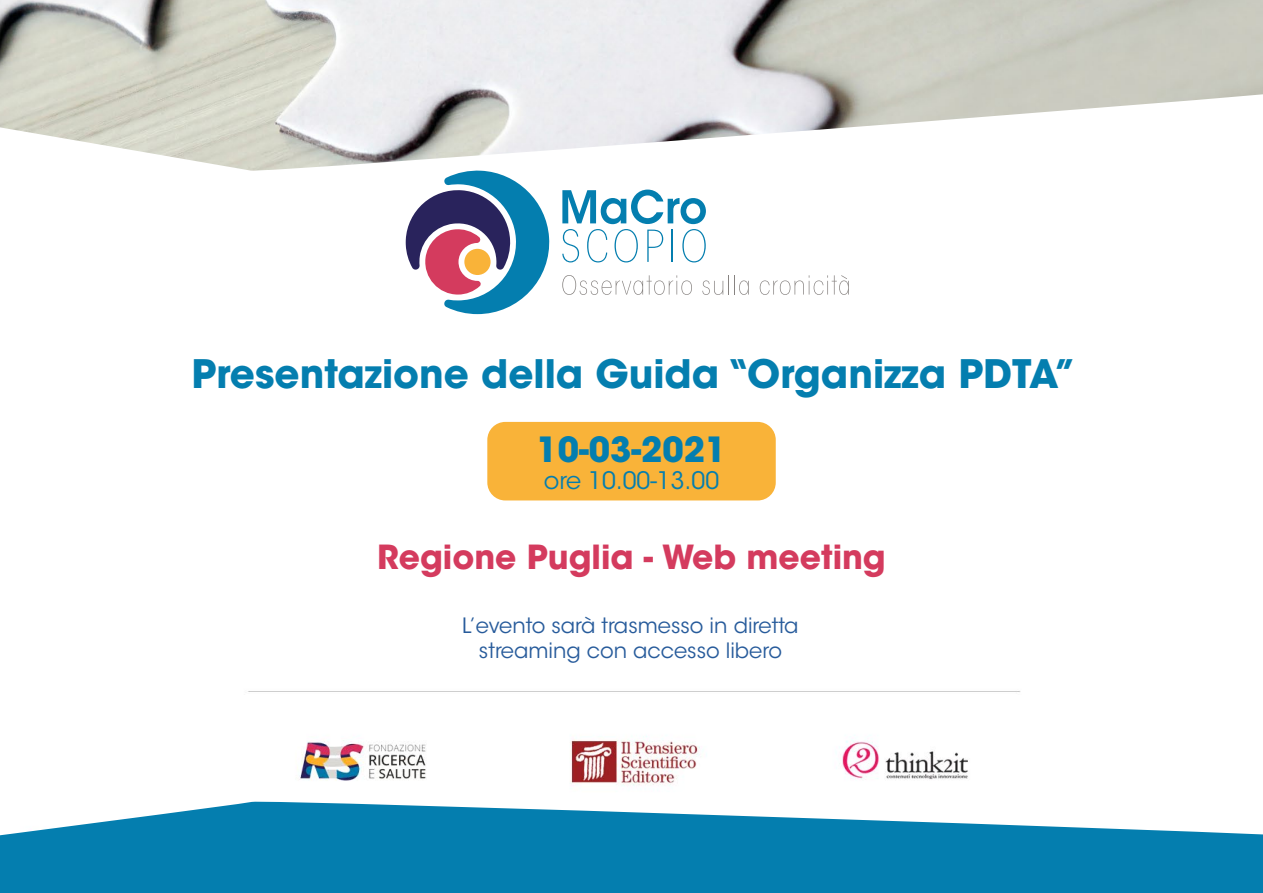
<style>
.page{position:relative;width:1263px;height:893px;background:#fff}
.page>*{position:absolute;margin:0;border:0;box-sizing:border-box;transform-origin:0 0}
.t1{font:700 39px "ITC Avant Garde Std";color:#047eaf}
.t2{font:700 34.5px "ITC Avant Garde Std";color:#047eaf}
.t3{font:700 33px "ITC Avant Garde Std";color:#d43b5e}
.t4{font:24px "ITC Avant Garde Std";color:#047eaf}
.t5{font:21px/25.2px "ITC Avant Garde Std";color:#275b9b;text-align:center}
</style>
<div class="page">
<div style="left:487px;top:422px;width:289px;height:78px;background:#f9b339;border-radius:18px"></div>
<img style="left:248px;top:691px;width:773px;height:95px">
<img style="left:0;top:0;width:1263px;height:171px">
<svg style="left:0;top:801px;width:1263px;height:92px;fill:#047eaf"></svg>
<svg style="left:406px;top:170px;width:146px;height:144px"></svg>
<svg style="left:562px;top:190px;width:144px;height:72px"></svg>
<svg style="left:562px;top:275px;width:130px;height:20px"></svg>
<svg style="left:702px;top:275px;width:47px;height:20px"></svg>
<svg style="left:760px;top:275px;width:89px;height:20px"></svg>
<h1 class="t1" style="left:192px;top:348px;width:887px">Presentazione della Guida “Organizza PDTA”</h1>
<h2 class="t2" style="left:536px;top:427px;width:191px">10-03-2021</h2>
<p class="t4" style="left:544px;top:466px;width:177px">ore 10.00-13.00</p>
<h3 class="t3" style="left:377px;top:536px;width:510px">Regione Puglia - Web meeting</h3>
<p class="t5" style="left:462px;top:613px;width:338px">L’evento sarà trasmesso in diretta streaming con accesso libero</p>
</div>
